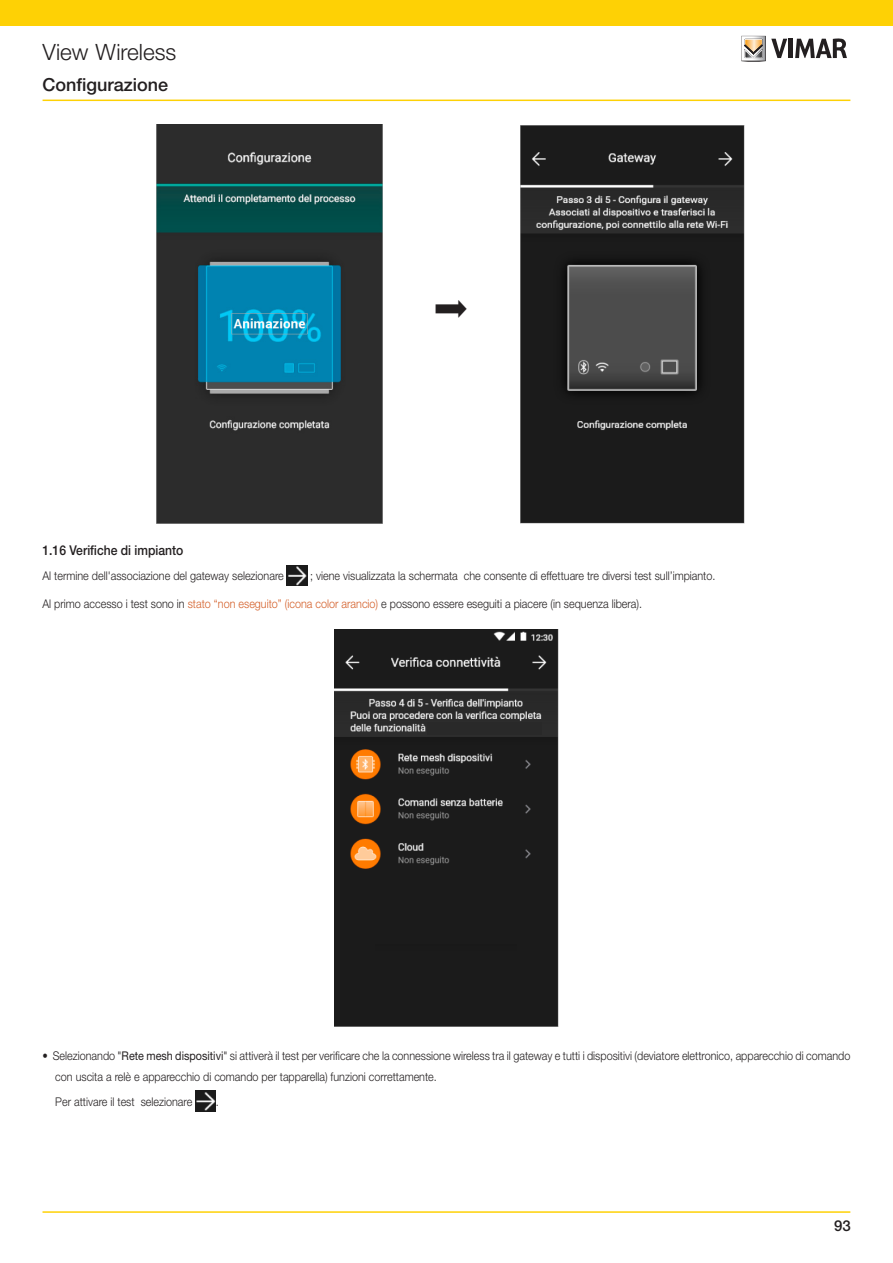
<style>
.page{position:relative;width:893px;height:1263px;background:#fff}
.page>*{position:absolute;margin:0;border:0;box-sizing:border-box;transform-origin:0 0}
.t1{font:300 22.5px "Helvetica Neue LT Std";color:#231f20}
.HELVETICA_9pt_norm{font:500 18px "Helvetica Neue LT Std";color:#231f20}
.t2{font:500 15px "Helvetica Neue LT Std";color:#231f20}
.t3{font:500 13.5px "Helvetica Neue LT Std";color:#231f20;scale:.9 1}
.t4{font:300 12px/21px "Helvetica Neue LT Std";color:#231f20;scale:.9 1}
.s1{color:#d45f29}
.s2{font-weight:400}
</style>
<div class="page">
<hr style="left:43px;top:1211px;width:807px;height:2px;background:#fed105">
<hr style="left:43px;top:100px;width:807px;height:1px;background:#fed105">
<div style="left:0;top:0;width:893px;height:26px;background:#fed105"></div>
<svg style="left:741px;top:36px;width:46px;height:26px"></svg>
<hr style="left:789px;top:39px;width:4px;height:19px;background:#231f20">
<svg style="left:795px;top:38px;width:52px;height:20px"></svg>
<img style="left:157px;top:124px;width:226px;height:399px">
<img style="left:520px;top:125px;width:224px;height:398px">
<img style="left:287px;top:565px;width:20px;height:21px">
<img style="left:335px;top:629px;width:223px;height:397px">
<div style="left:376px;top:944px;width:141px;height:53px;background:#1b1b1b"></div>
<img style="left:427px;top:723px;width:114px;height:11px">
<img style="left:195px;top:1091px;width:21px;height:20px">
<h1 class="t1" style="left:43px;top:38px;width:135px">View Wireless</h1>
<p class="HELVETICA_9pt_norm" style="left:43px;top:73px;width:127px">Configurazione</p>
<p class="t3" style="left:43px;top:542px;width:158px">1.16 Verifiche di impianto</p>
<p class="t4" style="left:43px;top:565px;width:270px">Al termine dell'associazione del gateway selezionare</p>
<p class="t4" style="left:310px;top:565px;width:452px">; viene visualizzata la schermata che consente di effettuare tre diversi test sull’impianto.</p>
<p class="t4" style="left:43px;top:593px;width:668px">Al primo accesso i test sono in <span class="s1">stato “non eseguito” (icona color arancio)</span> e possono essere eseguiti a piacere (in sequenza libera).</p>
<p class="t4" style="left:55px;top:1045px;width:885px;text-indent:-13px">• Selezionando "<span class="s2">Rete mesh dispositivi</span>" si attiverà il test per verificare che la connessione wireless tra il gateway e tutti i dispositivi (deviatore elettronico, apparecchio di comando con uscita a relè e apparecchio di comando per tapparella) funzioni correttamente.</p>
<p class="t4" style="left:55px;top:1091px;width:154px">Per attivare il test selezionare</p>
<p class="t4" style="left:216px;top:1091px;width:5px">.</p>
<p class="t2" style="left:834px;top:1216px;width:18px">93</p>
</div>
